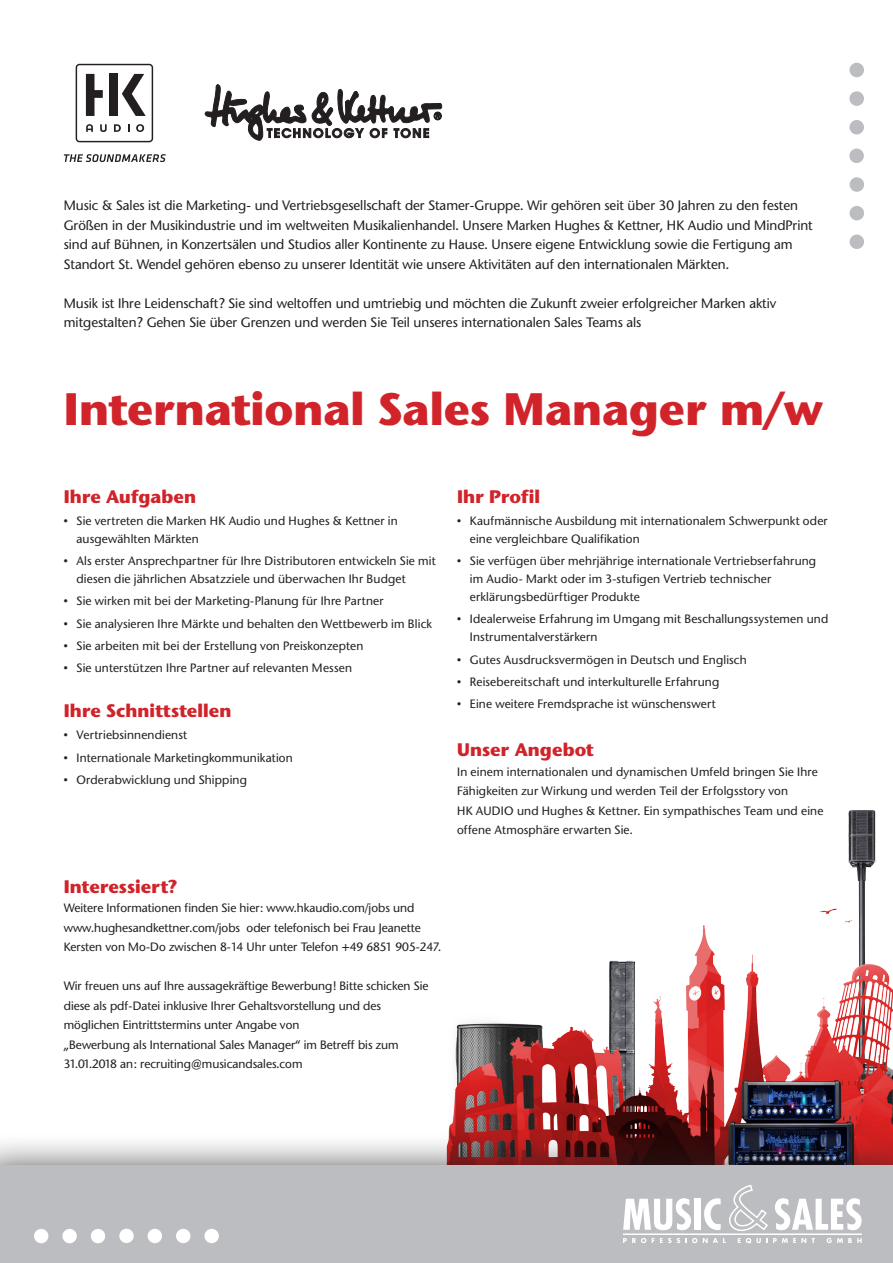
<style>
.page{position:relative;width:893px;height:1263px;background:#fff}
.page>*{position:absolute;margin:0;border:0;box-sizing:border-box;transform-origin:0 0}
.t1{font:700 45px "Stone Sans BQ";letter-spacing:-.005em;color:#d1232a}
.t2{font:700 18px "Stone Sans BQ";letter-spacing:.005em;color:#d1232a}
.t3{font:500 13.5px/19.5px "Stone Sans BQ";color:#231f20}
.t4{font:500 12px/18px "Stone Sans BQ";letter-spacing:.01em;color:#231f20}
</style>
<div class="page">
<img style="left:448px;top:810px;width:445px;height:322px">
<div style="left:0;top:1132px;width:893px;height:131px;background:#231f20;opacity:.75"></div>
<div style="left:0;top:1166px;width:893px;height:97px;background:#bcbdc0"></div>
<div style="left:849px;top:63px;width:15px;height:14px;background:#bcbdc0;border-radius:50%"></div>
<div style="left:849px;top:91px;width:15px;height:15px;background:#bcbdc0;border-radius:50%"></div>
<div style="left:849px;top:120px;width:15px;height:14px;background:#bcbdc0;border-radius:50%"></div>
<div style="left:849px;top:149px;width:15px;height:14px;background:#bcbdc0;border-radius:50%"></div>
<div style="left:850px;top:177px;width:14px;height:15px;background:#bcbdc0;border-radius:50%"></div>
<div style="left:850px;top:206px;width:14px;height:14px;background:#bcbdc0;border-radius:50%"></div>
<div style="left:850px;top:234px;width:14px;height:15px;background:#bcbdc0;border-radius:50%"></div>
<div style="left:204px;top:1229px;width:15px;height:14px;background:#fff;border-radius:50%"></div>
<div style="left:176px;top:1229px;width:14px;height:14px;background:#fff;border-radius:50%"></div>
<div style="left:148px;top:1229px;width:14px;height:14px;background:#fff;border-radius:50%"></div>
<div style="left:119px;top:1229px;width:15px;height:14px;background:#fff;border-radius:50%"></div>
<div style="left:91px;top:1229px;width:14px;height:14px;background:#fff;border-radius:50%"></div>
<div style="left:62px;top:1229px;width:15px;height:14px;background:#fff;border-radius:50%"></div>
<div style="left:34px;top:1229px;width:14px;height:14px;background:#fff;border-radius:50%"></div>
<div style="left:76px;top:64px;width:77px;height:78px;background:#231f20;border-radius:4px"></div>
<div style="left:77px;top:65px;width:75px;height:76px;background:#fff;border-radius:2px"></div>
<svg style="left:86px;top:124px;width:7px;height:8px"></svg>
<svg style="left:100px;top:124px;width:7px;height:8px"></svg>
<svg style="left:114px;top:124px;width:7px;height:8px"></svg>
<svg style="left:136px;top:124px;width:8px;height:8px"></svg>
<svg style="left:122px;top:74px;width:24px;height:42px"></svg>
<svg style="left:86px;top:74px;width:17px;height:42px"></svg>
<div style="left:109px;top:74px;width:8px;height:42px;background:#231f20"></div>
<svg style="left:64px;top:154px;width:102px;height:8px"></svg>
<svg style="left:204px;top:84px;width:238px;height:57px"></svg>
<hr style="left:623px;top:1233px;width:239px;height:2px;background:#fff">
<svg style="left:729px;top:1185px;width:39px;height:46px"></svg>
<svg style="left:775px;top:1198px;width:87px;height:32px"></svg>
<svg style="left:623px;top:1198px;width:68px;height:32px"></svg>
<div style="left:695px;top:1199px;width:6px;height:31px;background:#fff"></div>
<svg style="left:704px;top:1198px;width:17px;height:32px"></svg>
<svg style="left:623px;top:1238px;width:23px;height:5px"></svg>
<svg style="left:660px;top:1238px;width:37px;height:5px"></svg>
<svg style="left:703px;top:1238px;width:23px;height:5px"></svg>
<svg style="left:738px;top:1238px;width:77px;height:5px"></svg>
<svg style="left:827px;top:1238px;width:35px;height:5px"></svg>
<p class="t3" style="left:64px;top:195px;width:750px">Music &amp; Sales ist die Marketing- und Vertriebsgesellschaft der Stamer-Gruppe. Wir gehören seit über 30 Jahren zu den festen Größen in der Musikindustrie und im weltweiten Musikalienhandel. Unsere Marken Hughes &amp; Kettner, HK Audio und MindPrint sind auf Bühnen, in Konzertsälen und Studios aller Kontinente zu Hause. Unsere eigene Entwicklung sowie die Fertigung am Standort St. Wendel gehören ebenso zu unserer Identität wie unsere Aktivitäten auf den internationalen Märkten.</p>
<p class="t3" style="left:64px;top:293px;width:714px">Musik ist Ihre Leidenschaft? Sie sind weltoffen und umtriebig und möchten die Zukunft zweier erfolgreicher Marken aktiv mitgestalten? Gehen Sie über Grenzen und werden Sie Teil unseres internationalen Sales Teams als</p>
<p class="t1" style="left:64px;top:380px;width:761px">International Sales Manager m/w</p>
<p class="t2" style="left:64px;top:485px;width:134px">Ihre Aufgaben</p>
<p class="t4" style="left:77px;top:512px;width:323px;text-indent:-13px">• Sie vertreten die Marken HK Audio und Hughes &amp; Kettner in ausgewählten Märkten</p>
<p class="t4" style="left:77px;top:552px;width:361px;text-indent:-13px">• Als erster Ansprechpartner für Ihre Distributoren entwickeln Sie mit diesen die jährlichen Absatzziele und überwachen Ihr Budget</p>
<p class="t4" style="left:64px;top:592px;width:321px">• Sie wirken mit bei der Marketing-Planung für Ihre Partner</p>
<p class="t4" style="left:64px;top:614px;width:370px">• Sie analysieren Ihre Märkte und behalten den Wettbewerb im Blick</p>
<p class="t4" style="left:64px;top:637px;width:301px">• Sie arbeiten mit bei der Erstellung von Preiskonzepten</p>
<p class="t4" style="left:64px;top:659px;width:290px">• Sie unterstützen Ihre Partner auf relevanten Messen</p>
<p class="t2" style="left:64px;top:699px;width:169px">Ihre Schnittstellen</p>
<p class="t4" style="left:64px;top:726px;width:125px">• Vertriebsinnendienst</p>
<p class="t4" style="left:64px;top:748px;width:230px">• Internationale Marketingkommunikation</p>
<p class="t4" style="left:64px;top:771px;width:185px">• Orderabwicklung und Shipping</p>
<p class="t2" style="left:64px;top:875px;width:115px">Interessiert?</p>
<p class="t4" style="left:64px;top:899px;width:352px">Weitere Informationen finden Sie hier: www.hkaudio.com/jobs und</p>
<p class="t4" style="left:64px;top:918px;width:379px;line-height:19.5px">www.hughesandkettner.com/jobs oder telefonisch bei Frau Jeanette<br>Kersten von Mo-Do zwischen 8-14 Uhr unter Telefon +49 6851 905-247.</p>
<p class="t4" style="left:64px;top:976px;width:366px;line-height:19.5px">Wir freuen uns auf Ihre aussagekräftige Bewerbung! Bitte schicken Sie diese als pdf-Datei inklusive Ihrer Gehaltsvorstellung und des</p>
<p class="t4" style="left:64px;top:1016px;width:237px">möglichen Eintrittstermins unter Angabe von</p>
<p class="t4" style="left:64px;top:1035px;width:336px;line-height:19.5px">„Bewerbung als International Sales Manager“ im Betreff bis zum<br>31.01.2018 an: recruiting@musicandsales.com</p>
<p class="t2" style="left:457px;top:485px;width:84px">Ihr Profil</p>
<p class="t4" style="left:470px;top:512px;width:359px;text-indent:-13px">• Kaufmännische Ausbildung mit internationalem Schwerpunkt oder eine vergleichbare Qualifikation</p>
<p class="t4" style="left:470px;top:552px;width:348px;text-indent:-13px">• Sie verfügen über mehrjährige internationale Vertriebserfahrung im Audio- Markt oder im 3-stufigen Vertrieb technischer erklärungsbedürftiger Produkte</p>
<p class="t4" style="left:470px;top:610px;width:360px;text-indent:-13px">• Idealerweise Erfahrung im Umgang mit Beschallungssystemen und<br>Instrumentalverstärkern</p>
<p class="t4" style="left:457px;top:650px;width:291px">• Gutes Ausdrucksvermögen in Deutsch und Englisch</p>
<p class="t4" style="left:457px;top:673px;width:264px">• Reisebereitschaft und interkulturelle Erfahrung</p>
<p class="t4" style="left:457px;top:695px;width:260px">• Eine weitere Fremdsprache ist wünschenswert</p>
<p class="t2" style="left:457px;top:738px;width:138px">Unser Angebot</p>
<p class="t4" style="left:457px;top:762px;width:362px;line-height:19.5px">In einem internationalen und dynamischen Umfeld bringen Sie Ihre<br>Fähigkeiten zur Wirkung und werden Teil der Erfolgsstory von</p>
<p class="t4" style="left:457px;top:801px;width:368px;line-height:19.5px">HK AUDIO und Hughes &amp; Kettner. Ein sympathisches Team und eine offene Atmosphäre erwarten Sie.</p>
</div>
